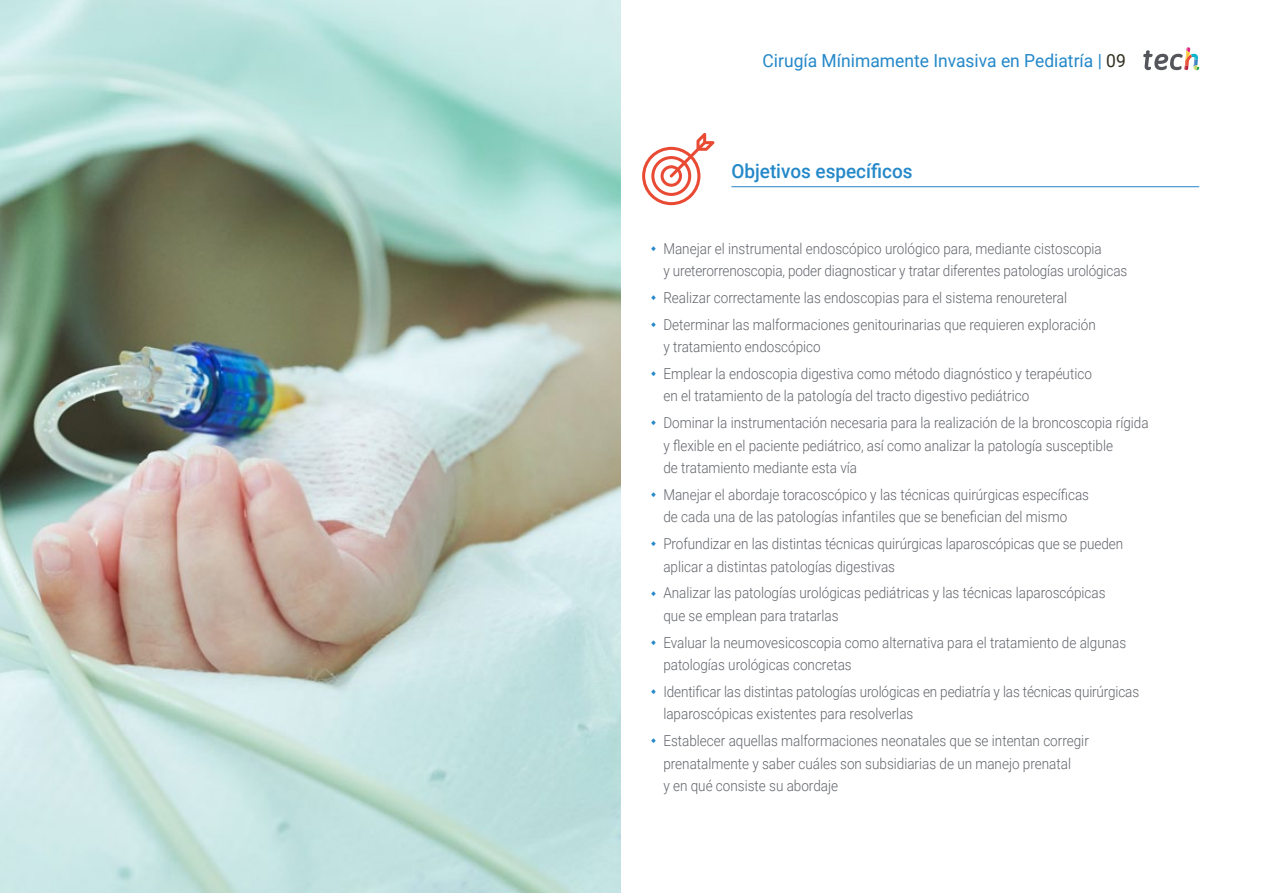
<style>
.page{position:relative;width:1263px;height:893px;background:#fff}
.page>*{position:absolute;margin:0;border:0;box-sizing:border-box;transform-origin:0 0}
.t1{font:500 19.5px "Roboto";color:#2488c9}
.t2{font:18px "Roboto";color:#2488c9}
.t3{font:300 15px/22.5px "Roboto";color:#61646a;scale:.9 1}
.s1{color:#312e20}
</style>
<div class="page">
<img style="left:0;top:0;width:621px;height:893px">
<svg style="left:1143px;top:47px;width:56px;height:24px"></svg>
<hr style="left:731px;top:186px;width:468px;height:1px;background:#2488c9">
<svg style="left:642px;top:133px;width:72px;height:72px"></svg>
<p class="t2" style="left:762px;top:48px;width:365px">Cirugía Mínimamente Invasiva en Pediatría | <span class="s1">09</span></p>
<h1 class="t1" style="left:731px;top:158px;width:183px">Objetivos específicos</h1>
<p class="t3" style="left:663px;top:236px;width:517px">Manejar el instrumental endoscópico urológico para, mediante cistoscopia<br>y ureterorrenoscopia, poder diagnosticar y tratar diferentes patologías urológicas</p>
<p class="t3" style="left:663px;top:284px;width:482px;line-height:26.7px">Realizar correctamente las endoscopias para el sistema renoureteral<br>Determinar las malformaciones genitourinarias que requieren exploración</p>
<p class="t3" style="left:663px;top:333px;width:478px;line-height:26.7px">y tratamiento endoscópico<br>Emplear la endoscopia digestiva como método diagnóstico y terapéutico</p>
<p class="t3" style="left:663px;top:382px;width:541px;line-height:26.7px">en el tratamiento de la patología del tracto digestivo pediátrico<br>Dominar la instrumentación necesaria para la realización de la broncoscopia rígida</p>
<p class="t3" style="left:663px;top:433px;width:501px">y flexible en el paciente pediátrico, así como analizar la patología susceptible de tratamiento mediante esta vía</p>
<p class="t3" style="left:663px;top:483px;width:474px">Manejar el abordaje toracoscópico y las técnicas quirúrgicas específicas de cada una de las patologías infantiles que se benefician del mismo</p>
<p class="t3" style="left:663px;top:532px;width:512px">Profundizar en las distintas técnicas quirúrgicas laparoscópicas que se pueden aplicar a distintas patologías digestivas</p>
<p class="t3" style="left:663px;top:581px;width:493px">Analizar las patologías urológicas pediátricas y las técnicas laparoscópicas que se emplean para tratarlas</p>
<p class="t3" style="left:663px;top:630px;width:516px">Evaluar la neumovesicoscopia como alternativa para el tratamiento de algunas patologías urológicas concretas</p>
<p class="t3" style="left:663px;top:680px;width:530px">Identificar las distintas patologías urológicas en pediatría y las técnicas quirúrgicas laparoscópicas existentes para resolverlas</p>
<p class="t3" style="left:663px;top:729px;width:474px">Establecer aquellas malformaciones neonatales que se intentan corregir prenatalmente y saber cuáles son subsidiarias de un manejo prenatal<br>y en qué consiste su abordaje</p>
</div>
